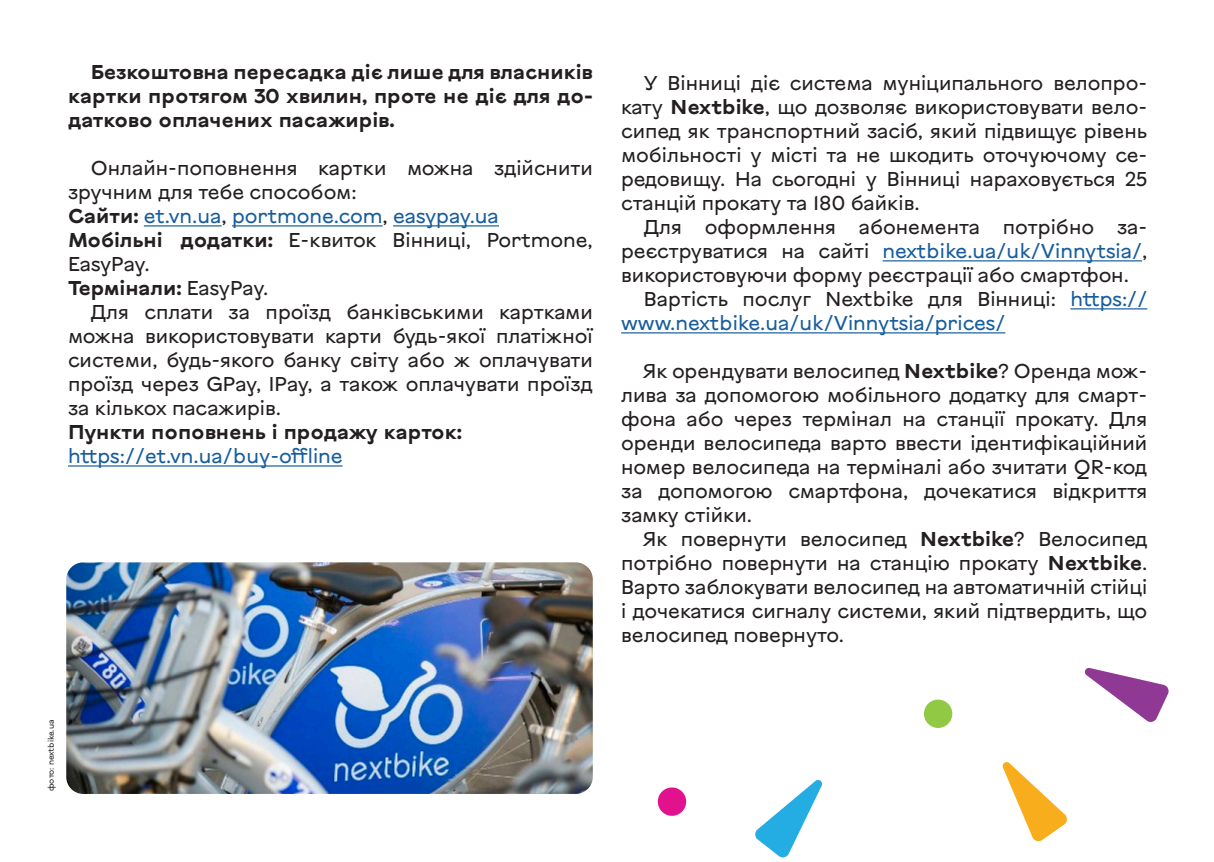
<style>
.page{position:relative;width:1214px;height:862px;background:#fff}
.page>*{position:absolute;margin:0;border:0;box-sizing:border-box;transform-origin:0 0}
.t1{font:20px/24px "Vinnytsia Sans";color:#231f20;text-align:justify}
.t2{font:700 20px/24px "Vinnytsia Sans";color:#231f20;text-align:justify}
.t3{font:20px/24px "Vinnytsia Sans";color:#175d9e}
.t4{font:8px "Vinnytsia Sans";color:#231f20}
.s1{font-weight:700;color:#231f20}
.s2{color:#231f20}
.s3{font-weight:700}
.s4{font-weight:400}
.s5{color:#175d9e}
</style>
<div class="page">
<img style="left:66px;top:562px;width:526px;height:232px">
<hr style="left:882px;top:260px;width:259px;height:1px;background:#175d9e">
<hr style="left:1070px;top:308px;width:77px;height:1px;background:#175d9e">
<hr style="left:621px;top:332px;width:384px;height:1px;background:#175d9e">
<hr style="left:144px;top:225px;width:77px;height:1px;background:#175d9e">
<hr style="left:232px;top:225px;width:150px;height:1px;background:#175d9e">
<hr style="left:393px;top:225px;width:106px;height:1px;background:#175d9e">
<hr style="left:68px;top:465px;width:274px;height:1px;background:#175d9e">
<div style="left:657px;top:787px;width:29px;height:29px;background:#e2128e;border-radius:50%"></div>
<div style="left:923px;top:699px;width:29px;height:29px;background:#91c844;border-radius:50%"></div>
<svg style="left:755px;top:780px;width:68px;height:78px"></svg>
<svg style="left:1085px;top:668px;width:84px;height:54px"></svg>
<svg style="left:1002px;top:762px;width:65px;height:80px"></svg>
<p class="t2" style="left:68px;top:59px;width:526px;text-indent:23px">Безкоштовна пересадка діє лише для власників картки протягом 30 хвилин, проте не діє для до&shy;датково оплачених пасажирів.</p>
<p class="t1" style="left:68px;top:156px;width:526px;text-indent:23px">Онлайн-поповнення картки можна здійснити зручним для тебе способом:</p>
<p class="t3" style="left:68px;top:204px;width:432px"><span class="s1">Сайти:</span> et.vn.ua<span class="s2">,</span> portmone.com<span class="s2">,</span> easypay.ua</p>
<p class="t1" style="left:68px;top:228px;width:526px"><span class="s3">Мобільні додатки:</span> E-квиток Вінниці, Portmone,<br>EasyPay.</p>
<p class="t2" style="left:68px;top:275px;width:202px">Термінали: <span class="s4">EasyPay.</span></p>
<p class="t1" style="left:68px;top:300px;width:526px;text-indent:23px">Для сплати за проїзд банківськими картками можна використовувати карти будь-якої платіжної системи, будь-якого банку світу або ж оплачувати проїзд через GPay, IPay, а також оплачувати проїзд за кількох пасажирів.</p>
<p class="t2" style="left:68px;top:419px;width:395px">Пункти поповнень і продажу карток:</p>
<p class="t3" style="left:68px;top:444px;width:276px">https://et.vn.ua/buy-offline</p>
<p class="t1" style="left:621px;top:71px;width:527px;text-indent:23px">У Вінниці діє система муніципального велопро&shy;кату <span class="s3">Nextbike</span>, що дозволяє використовувати вело&shy;сипед як транспортний засіб, який підвищує рівень мобільності у місті та не шкодить оточуючому се&shy;редовищу. На сьогодні у Вінниці нараховується 25 станцій прокату та 180 байків.</p>
<p class="t1" style="left:621px;top:215px;width:527px;text-indent:23px">Для оформлення абонемента потрібно за&shy;реєструватися на сайті <span class="s5">nextbike.ua/uk/Vinnytsia/</span>, використовуючи форму реєстрації або смартфон.</p>
<p class="t3" style="left:621px;top:287px;width:527px;text-indent:23px"><span class="s2">Вартість послуг Nextbike для Вінниці:</span> https:// www.nextbike.ua/uk/Vinnytsia/prices/</p>
<p class="t1" style="left:621px;top:359px;width:527px;text-indent:23px">Як орендувати велосипед <span class="s3">Nextbike</span>? Оренда мож&shy;лива за допомогою мобільного додатку для смарт&shy;фона або через термінал на станції прокату. Для оренди велосипеда варто ввести ідентифікаційний номер велосипеда на терміналі або зчитати QR-код за допомогою смартфона, дочекатися відкриття замку стійки.</p>
<p class="t1" style="left:621px;top:527px;width:527px;text-indent:23px">Як повернути велосипед <span class="s3">Nextbike</span>? Велосипед потрібно повернути на станцію прокату <span class="s3">Nextbike</span>.<br>Варто заблокувати велосипед на автоматичній стійці і дочекатися сигналу системи, який підтвердить, що велосипед повернуто.</p>
<p class="t4" style="left:46px;top:791px;width:73px;rotate:-90deg">фото: nextbike.ua</p>
</div>
